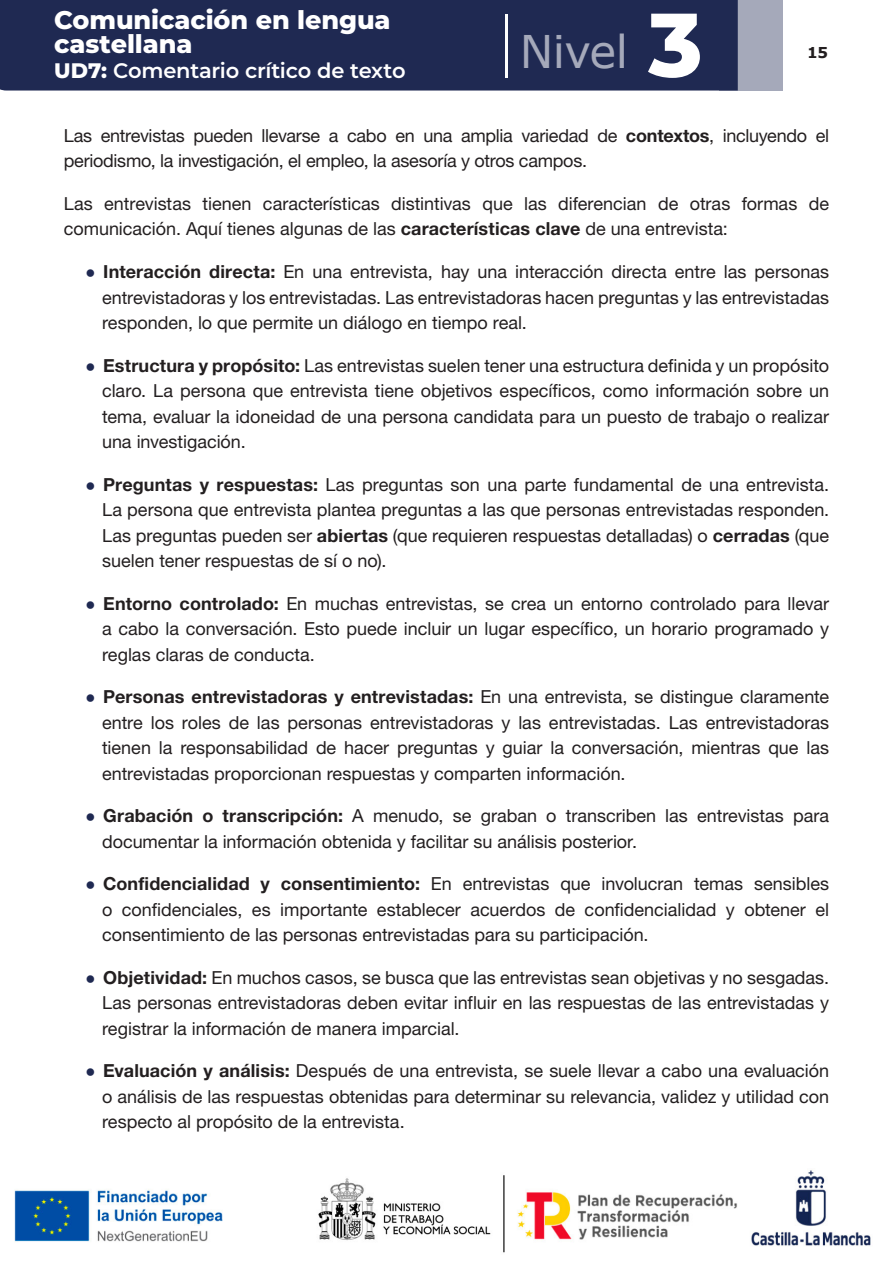
<style>
.page{position:relative;width:893px;height:1263px;background:#fff}
.page>*{position:absolute;margin:0;border:0;box-sizing:border-box;transform-origin:0 0}
.t1{font:45px "Verdana";letter-spacing:-.015em;color:#a5a9ba}
.t2{font:800 25.5px/24px "Montserrat";letter-spacing:-.005em;color:#fff}
.t3{font:600 21px "Montserrat";letter-spacing:-.01em;color:#fff}
.t4{font:18px/25.5px "Helvetica Neue LT 55 Rm";color:#231f20;text-align:justify}
.t5{font:700 15px "Verdana";color:#231f20}
.s1{font-weight:800}
.s2{font-family:"Montserrat";font-weight:800;font-size:90px;color:#fff}
.s3{font-family:"Helvetica Neue LT 75 Bd"}
.s4{font-family:"Verdana";font-weight:700;font-size:15px;color:#1f2952}
</style>
<div class="page">
<div style="left:719px;top:0;width:63px;height:91px;background:#a5a9ba"></div>
<div style="left:0;top:0;width:738px;height:91px;background:#1f2952"></div>
<hr style="left:505px;top:14px;width:2px;height:64px;background:#fff">
<img style="left:14px;top:1170px;width:857px;height:83px">
<h2 class="t2" style="left:54px;top:7px;width:338px">Comunicación en lengua castellana</h2>
<p class="t3" style="left:54px;top:56px;width:353px"><span class="s1">UD7:</span> Comentario crítico de texto</p>
<h1 class="t1" style="left:520px;top:20px;width:184px">Nivel <span class="s2">3</span></h1>
<p class="t5" style="left:807px;top:42px;width:22px">15</p>
<p class="t4" style="left:64px;top:122px;width:767px">Las entrevistas pueden llevarse a cabo en una amplia variedad de <span class="s3">contextos</span>, incluyendo el periodismo, la investigación, el empleo, la asesoría y otros campos.</p>
<p class="t4" style="left:64px;top:190px;width:767px">Las entrevistas tienen características distintivas que las diferencian de otras formas de comunicación. Aquí tienes algunas de las <span class="s3">características clave</span> de una entrevista:</p>
<p class="t4" style="left:102px;top:258px;width:729px;text-indent:-17px"><span class="s4">•</span> <span class="s3">Interacción directa:</span> En una entrevista, hay una interacción directa entre las personas entrevistadoras y los entrevistadas. Las entrevistadoras hacen preguntas y las entrevistadas responden, lo que permite un diálogo en tiempo real.</p>
<p class="t4" style="left:102px;top:352px;width:729px;text-indent:-17px"><span class="s4">•</span> <span class="s3">Estructura y propósito:</span> Las entrevistas suelen tener una estructura definida y un propósito claro. La persona que entrevista tiene objetivos específicos, como información sobre un tema, evaluar la idoneidad de una persona candidata para un puesto de trabajo o realizar una investigación.</p>
<p class="t4" style="left:102px;top:471px;width:729px;text-indent:-17px"><span class="s4">•</span> <span class="s3">Preguntas y respuestas:</span> Las preguntas son una parte fundamental de una entrevista.<br>La persona que entrevista plantea preguntas a las que personas entrevistadas responden.<br>Las preguntas pueden ser <span class="s3">abiertas</span> (que requieren respuestas detalladas) o <span class="s3">cerradas</span> (que suelen tener respuestas de sí o no).</p>
<p class="t4" style="left:102px;top:590px;width:729px;text-indent:-17px"><span class="s4">•</span> <span class="s3">Entorno controlado:</span> En muchas entrevistas, se crea un entorno controlado para llevar a cabo la conversación. Esto puede incluir un lugar específico, un horario programado y reglas claras de conducta.</p>
<p class="t4" style="left:102px;top:683px;width:729px;text-indent:-17px"><span class="s4">•</span> <span class="s3">Personas entrevistadoras y entrevistadas:</span> En una entrevista, se distingue claramente entre los roles de las personas entrevistadoras y las entrevistadas. Las entrevistadoras tienen la responsabilidad de hacer preguntas y guiar la conversación, mientras que las entrevistadas proporcionan respuestas y comparten información.</p>
<p class="t4" style="left:102px;top:802px;width:729px;text-indent:-17px"><span class="s4">•</span> <span class="s3">Grabación o transcripción:</span> A menudo, se graban o transcriben las entrevistas para documentar la información obtenida y facilitar su análisis posterior.</p>
<p class="t4" style="left:102px;top:870px;width:729px;text-indent:-17px"><span class="s4">•</span> <span class="s3">Confidencialidad y consentimiento:</span> En entrevistas que involucran temas sensibles o confidenciales, es importante establecer acuerdos de confidencialidad y obtener el consentimiento de las personas entrevistadas para su participación.</p>
<p class="t4" style="left:102px;top:964px;width:729px;text-indent:-17px"><span class="s4">•</span> <span class="s3">Objetividad:</span> En muchos casos, se busca que las entrevistas sean objetivas y no sesgadas.<br>Las personas entrevistadoras deben evitar influir en las respuestas de las entrevistadas y registrar la información de manera imparcial.</p>
<p class="t4" style="left:102px;top:1057px;width:729px;text-indent:-17px"><span class="s4">•</span> <span class="s3">Evaluación y análisis:</span> Después de una entrevista, se suele llevar a cabo una evaluación o análisis de las respuestas obtenidas para determinar su relevancia, validez y utilidad con respecto al propósito de la entrevista.</p>
</div>
